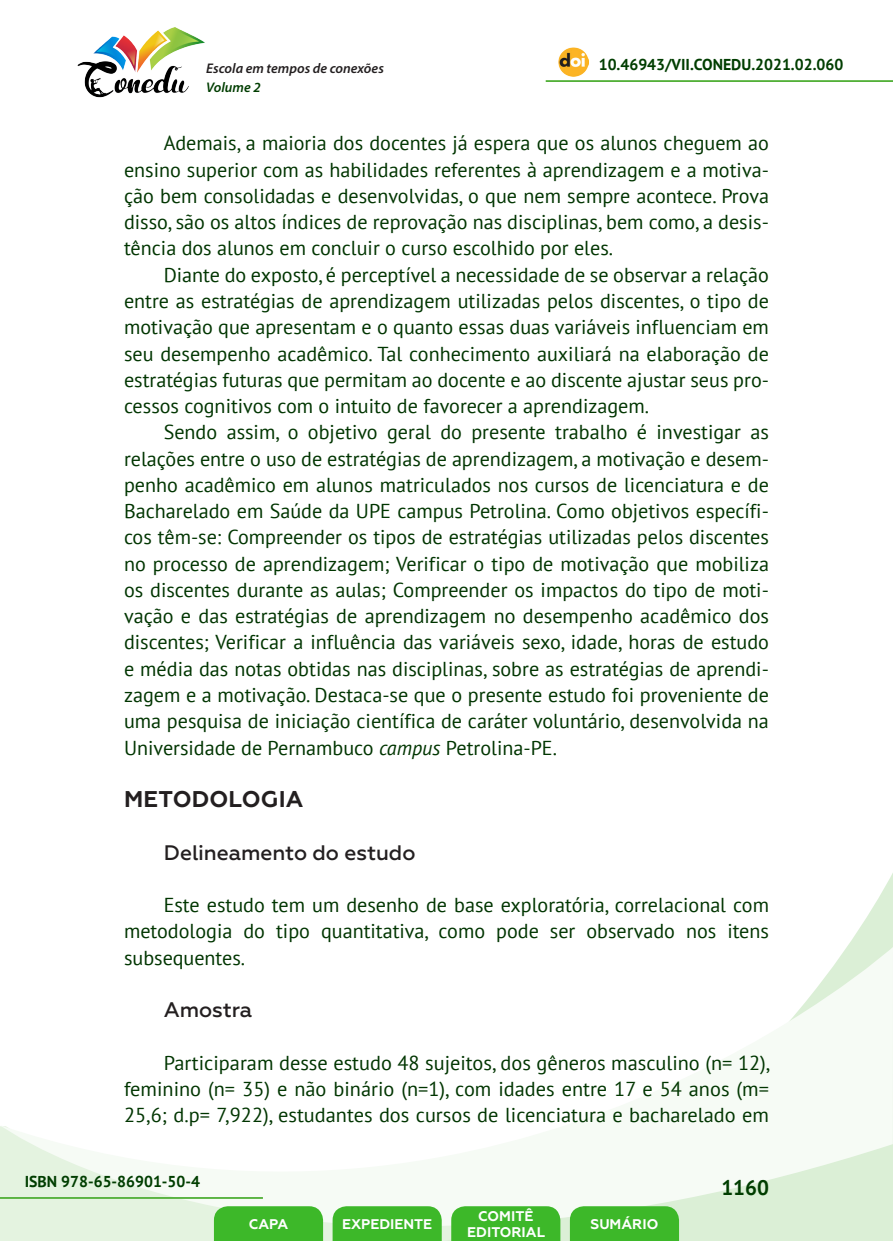
<style>
.page{position:relative;width:893px;height:1241px;background:#fff}
.page>*{position:absolute;margin:0;border:0;box-sizing:border-box;transform-origin:0 0}
._9_SUBTÍTULO_1{font:700 22.75px "Geometria";letter-spacing:.005em;color:#231f20}
._10_SUBTÍTULO_2{font:500 21px "Geometria";letter-spacing:-.005em;color:#231f20}
.t1{font:700 21px "PT Sans";color:#003d00}
._8_CORPO{font:20.12px/26.2px "PT Sans";color:#003500;text-align:justify}
.t2{font:700 15.75px "PT Sans";color:#003d00}
.t3{font:700 14px/16.8px "Geometria";color:#fff;text-align:center}
.t4{font:italic 600 14px "Myriad Pro";color:#231f20}
.t5{font:italic 600 14px "Myriad Pro";color:#003d00}
.s1{font-style:italic}
</style>
<div class="page">
<svg style="left:848px;top:873px;width:45px;height:73px"></svg>
<svg style="left:0;top:946px;width:893px;height:294px"></svg>
<hr style="left:0;top:1196px;width:263px;height:2px;background:#4cad31">
<hr style="left:546px;top:80px;width:347px;height:2px;background:#4cad31">
<img style="left:559px;top:47px;width:30px;height:30px">
<img style="left:77px;top:27px;width:128px;height:71px">
<svg style="left:214px;top:1205px;width:109px;height:35px;background:#47bb34"></svg>
<svg style="left:333px;top:1205px;width:109px;height:35px;background:#47bb34"></svg>
<svg style="left:451px;top:1205px;width:109px;height:35px;background:#47bb34"></svg>
<svg style="left:570px;top:1205px;width:109px;height:35px;background:#46bb33"></svg>
<p class="t4" style="left:206px;top:59px;width:179px">Escola em tempos de conexões</p>
<p class="t2" style="left:599px;top:54px;width:246px">10.46943/VII.CONEDU.2021.02.060</p>
<p class="t5" style="left:206px;top:78px;width:56px">Volume 2</p>
<p class="_8_CORPO" style="left:124px;top:130px;width:646px;text-indent:40px">Ademais, a maioria dos docentes já espera que os alunos cheguem ao ensino superior com as habilidades referentes à aprendizagem e a motiva&shy;ção bem consolidadas e desenvolvidas, o que nem sempre acontece. Prova disso, são os altos índices de reprovação nas disciplinas, bem como, a desis&shy;tência dos alunos em concluir o curso escolhido por eles.</p>
<p class="_8_CORPO" style="left:124px;top:261px;width:646px;text-indent:40px">Diante do exposto, é perceptível a necessidade de se observar a relação entre as estratégias de aprendizagem utilizadas pelos discentes, o tipo de motivação que apresentam e o quanto essas duas variáveis influenciam em seu desempenho acadêmico. Tal conhecimento auxiliará na elaboração de estratégias futuras que permitam ao docente e ao discente ajustar seus pro&shy;cessos cognitivos com o intuito de favorecer a aprendizagem.</p>
<p class="_8_CORPO" style="left:124px;top:418px;width:646px;text-indent:40px">Sendo assim, o objetivo geral do presente trabalho é investigar as relações entre o uso de estratégias de aprendizagem, a motivação e desem&shy;penho acadêmico em alunos matriculados nos cursos de licenciatura e de Bacharelado em Saúde da UPE campus Petrolina. Como objetivos específi&shy;cos têm-se: Compreender os tipos de estratégias utilizadas pelos discentes no processo de aprendizagem; Verificar o tipo de motivação que mobiliza os discentes durante as aulas; Compreender os impactos do tipo de moti&shy;vação e das estratégias de aprendizagem no desempenho acadêmico dos discentes; Verificar a influência das variáveis sexo, idade, horas de estudo e média das notas obtidas nas disciplinas, sobre as estratégias de aprendi&shy;zagem e a motivação. Destaca-se que o presente estudo foi proveniente de uma pesquisa de iniciação científica de caráter voluntário, desenvolvida na Universidade de Pernambuco <span class="s1">campus</span> Petrolina-PE.</p>
<p class="_9_SUBTÍTULO_1" style="left:124px;top:785px;width:181px">METODOLOGIA</p>
<p class="_10_SUBTÍTULO_2" style="left:164px;top:839px;width:253px">Delineamento do estudo</p>
<p class="_8_CORPO" style="left:124px;top:891px;width:646px;text-indent:40px">Este estudo tem um desenho de base exploratória, correlacional com metodologia do tipo quantitativa, como pode ser observado nos itens subsequentes.</p>
<p class="_10_SUBTÍTULO_2" style="left:164px;top:997px;width:90px">Amostra</p>
<p class="_8_CORPO" style="left:124px;top:1048px;width:648px;text-indent:40px">Participaram desse estudo 48 sujeitos, dos gêneros masculino (n= 12), feminino (n= 35) e não binário (n=1), com idades entre 17 e 54 anos (m= 25,6; d.p= 7,922), estudantes dos cursos de licenciatura e bacharelado em</p>
<p class="t2" style="left:25px;top:1170px;width:177px">ISBN 978-65-86901-50-4</p>
<p class="t3" style="left:249px;top:1215px;width:41px">CAPA</p>
<p class="t3" style="left:342px;top:1215px;width:92px">EXPEDIENTE</p>
<p class="t3" style="left:467px;top:1207px;width:79px">COMITÊ<br>EDITORIAL</p>
<p class="t3" style="left:590px;top:1215px;width:69px">SUMÁRIO</p>
<p class="t1" style="left:721px;top:1173px;width:49px">1160</p>
</div>
